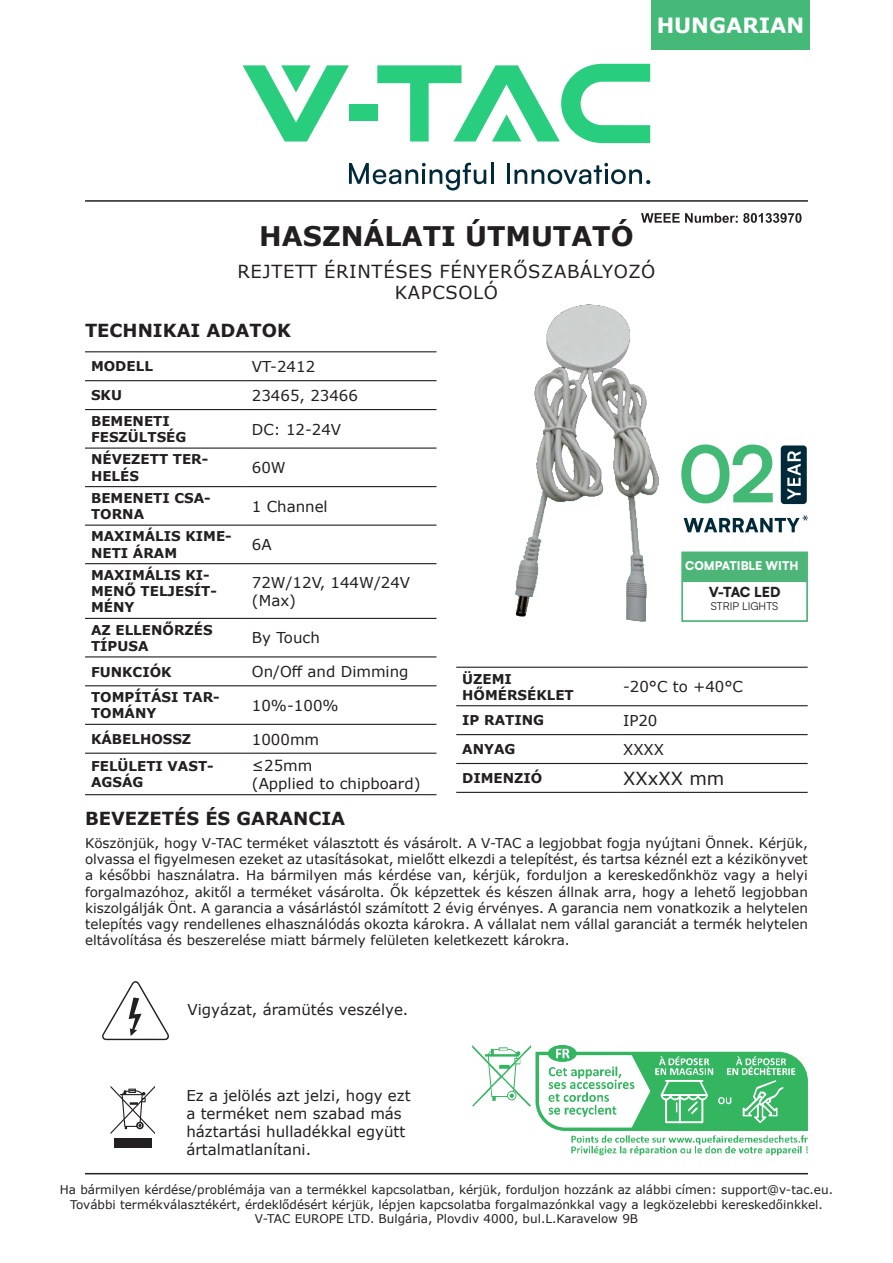
<style>
.page{position:relative;width:893px;height:1263px;background:#fff}
.page>*{position:absolute;margin:0;border:0;box-sizing:border-box;transform-origin:0 0}
.t1{font:700 27px "Verdana";color:#231f20}
.t2{font:700 21px "Verdana";color:#fff}
.t3{font:18px/21.6px "Verdana";letter-spacing:.035em;color:#231f20;text-align:center}
.t4{font:700 18px "Verdana";color:#231f20}
.t5{font:15px/18px "Verdana";color:#231f20}
.t6{font:900 13.8px "Satoshi";letter-spacing:-.02em;color:#231f20}
.t7{font:13.5px/16.2px "Verdana";color:#231f20;text-align:justify}
.t8{font:700 13.5px/16.2px "Verdana";color:#231f20}
.t9{font:12px/14.4px "Verdana";color:#231f20;text-align:center}
.t10{font:900 11.85px "Satoshi";color:#fff}
.t11{font:10.95px "Satoshi";color:#231f20}
</style>
<div class="page">
<hr style="left:85px;top:351px;width:161px;height:1px;background:#231f20">
<hr style="left:246px;top:351px;width:190px;height:1px;background:#231f20">
<hr style="left:85px;top:380px;width:161px;height:1px;background:#231f20">
<hr style="left:246px;top:380px;width:190px;height:1px;background:#231f20">
<hr style="left:85px;top:409px;width:161px;height:1px;background:#231f20">
<hr style="left:246px;top:409px;width:190px;height:1px;background:#231f20">
<hr style="left:85px;top:447px;width:161px;height:2px;background:#231f20">
<hr style="left:246px;top:447px;width:190px;height:2px;background:#231f20">
<hr style="left:85px;top:486px;width:161px;height:1px;background:#231f20">
<hr style="left:246px;top:486px;width:190px;height:1px;background:#231f20">
<hr style="left:85px;top:525px;width:161px;height:1px;background:#231f20">
<hr style="left:246px;top:525px;width:190px;height:1px;background:#231f20">
<hr style="left:85px;top:563px;width:161px;height:1px;background:#231f20">
<hr style="left:246px;top:563px;width:190px;height:1px;background:#231f20">
<hr style="left:85px;top:618px;width:161px;height:1px;background:#231f20">
<hr style="left:246px;top:618px;width:190px;height:1px;background:#231f20">
<hr style="left:85px;top:656px;width:161px;height:1px;background:#231f20">
<hr style="left:246px;top:656px;width:190px;height:1px;background:#231f20">
<hr style="left:85px;top:685px;width:161px;height:1px;background:#231f20">
<hr style="left:246px;top:685px;width:190px;height:1px;background:#231f20">
<hr style="left:85px;top:724px;width:161px;height:1px;background:#231f20">
<hr style="left:246px;top:724px;width:190px;height:1px;background:#231f20">
<hr style="left:85px;top:753px;width:161px;height:1px;background:#231f20">
<hr style="left:246px;top:753px;width:190px;height:1px;background:#231f20">
<hr style="left:85px;top:794px;width:161px;height:1px;background:#231f20">
<hr style="left:246px;top:794px;width:190px;height:1px;background:#231f20">
<hr style="left:85px;top:200px;width:723px;height:2px;background:#231f20">
<hr style="left:85px;top:1173px;width:723px;height:1px;background:#231f20">
<svg style="left:349px;top:163px;width:137px;height:27px"></svg>
<hr style="left:491px;top:163px;width:2px;height:21px;background:#00293a">
<hr style="left:507px;top:163px;width:3px;height:21px;background:#00293a">
<svg style="left:514px;top:163px;width:136px;height:21px"></svg>
<div style="left:349px;top:104px;width:28px;height:17px;background:#28cd7e"></div>
<svg style="left:243px;top:65px;width:106px;height:76px"></svg>
<svg style="left:377px;top:64px;width:273px;height:79px"></svg>
<svg style="left:641px;top:213px;width:160px;height:10px"></svg>
<div style="left:681px;top:551px;width:127px;height:71px;border:2px solid #4cb577"></div>
<div style="left:682px;top:552px;width:125px;height:29px;background:#4cb577"></div>
<div style="left:114px;top:1138px;width:38px;height:10px;background:#231f20"></div>
<svg style="left:111px;top:1086px;width:44px;height:48px"></svg>
<svg style="left:102px;top:981px;width:67px;height:59px"></svg>
<img style="left:515px;top:304px;width:143px;height:318px">
<svg style="left:472px;top:1045px;width:336px;height:110px"></svg>
<hr style="left:456px;top:667px;width:161px;height:1px;background:#231f20">
<hr style="left:617px;top:667px;width:191px;height:1px;background:#231f20">
<hr style="left:456px;top:705px;width:161px;height:1px;background:#231f20">
<hr style="left:617px;top:705px;width:191px;height:1px;background:#231f20">
<hr style="left:456px;top:734px;width:161px;height:1px;background:#231f20">
<hr style="left:617px;top:734px;width:191px;height:1px;background:#231f20">
<hr style="left:456px;top:763px;width:161px;height:1px;background:#231f20">
<hr style="left:617px;top:763px;width:191px;height:1px;background:#231f20">
<hr style="left:456px;top:792px;width:161px;height:1px;background:#231f20">
<hr style="left:617px;top:792px;width:191px;height:1px;background:#231f20">
<div style="left:781px;top:445px;width:26px;height:59px;background:#00293a;border-radius:4px"></div>
<svg style="left:787px;top:451px;width:14px;height:49px"></svg>
<svg style="left:681px;top:444px;width:92px;height:59px"></svg>
<svg style="left:684px;top:515px;width:124px;height:17px"></svg>
<div style="left:651px;top:0;width:159px;height:50px;background:#44b978"></div>
<p class="t2" style="left:657px;top:10px;width:149px">HUNGARIAN</p>
<p class="t1" style="left:259px;top:217px;width:376px">HASZNÁLATI ÚTMUTATÓ</p>
<p class="t3" style="left:237px;top:260px;width:420px">REJTETT ÉRINTÉSES FÉNYERŐSZABÁLYOZÓ<br>KAPCSOLÓ</p>
<p class="t4" style="left:85px;top:318px;width:207px">TECHNIKAI ADATOK</p>
<p class="t8" style="left:91px;top:358px;width:63px">MODELL</p>
<p class="t5" style="left:252px;top:357px;width:65px">VT-2412</p>
<p class="t8" style="left:91px;top:387px;width:32px">SKU</p>
<p class="t5" style="left:252px;top:386px;width:108px">23465, 23466</p>
<p class="t8" style="left:91px;top:413px;width:97px">BEMENETI<br>FESZÜLTSÉG</p>
<p class="t5" style="left:252px;top:420px;width:91px">DC: 12-24V</p>
<p class="t8" style="left:91px;top:451px;width:119px">NÉVEZETT TER-<br>HELÉS</p>
<p class="t5" style="left:252px;top:458px;width:35px">60W</p>
<p class="t8" style="left:91px;top:490px;width:121px">BEMENETI CSA-<br>TORNA</p>
<p class="t5" style="left:252px;top:497px;width:77px">1 Channel</p>
<p class="t8" style="left:91px;top:528px;width:142px">MAXIMÁLIS KIME-<br>NETI ÁRAM</p>
<p class="t5" style="left:252px;top:535px;width:21px">6A</p>
<p class="t8" style="left:91px;top:567px;width:127px">MAXIMÁLIS KI-<br>MENŐ TELJESÍT-<br>MÉNY</p>
<p class="t5" style="left:252px;top:573px;width:160px">72W/12V, 144W/24V (Max)</p>
<p class="t8" style="left:91px;top:621px;width:123px">AZ ELLENŐRZÉS<br>TÍPUSA</p>
<p class="t5" style="left:252px;top:629px;width:69px">By Touch</p>
<p class="t8" style="left:91px;top:663px;width:82px">FUNKCIÓK</p>
<p class="t5" style="left:252px;top:662px;width:158px">On/Off and Dimming</p>
<p class="t8" style="left:91px;top:689px;width:130px">TOMPÍTÁSI TAR-<br>TOMÁNY</p>
<p class="t5" style="left:252px;top:696px;width:88px">10%-100%</p>
<p class="t8" style="left:91px;top:731px;width:102px">KÁBELHOSSZ</p>
<p class="t5" style="left:252px;top:730px;width:69px">1000mm</p>
<p class="t8" style="left:91px;top:758px;width:124px">FELÜLETI VAST-<br>AGSÁG</p>
<p class="t5" style="left:252px;top:756px;width:62px">≤25mm</p>
<p class="t5" style="left:252px;top:774px;width:170px">(Applied to chipboard)</p>
<p class="t10" style="left:685px;top:557px;width:115px">COMPATIBLE WITH</p>
<p class="t6" style="left:709px;top:582px;width:73px">V-TAC LED</p>
<p class="t11" style="left:711px;top:599px;width:69px">STRIP LIGHTS</p>
<p class="t8" style="left:462px;top:670px;width:113px">ÜZEMI<br>HŐMÉRSÉKLET</p>
<p class="t5" style="left:623px;top:678px;width:122px">-20°C to +40°C</p>
<p class="t8" style="left:462px;top:712px;width:83px">IP RATING</p>
<p class="t5" style="left:623px;top:711px;width:36px">IP20</p>
<p class="t8" style="left:462px;top:741px;width:55px">ANYAG</p>
<p class="t5" style="left:623px;top:740px;width:43px">XXXX</p>
<p class="t8" style="left:462px;top:770px;width:82px">DIMENZIÓ</p>
<p class="t3" style="left:623px;top:767px;width:103px">XXxXX mm</p>
<p class="t4" style="left:85px;top:806px;width:262px">BEVEZETÉS ÉS GARANCIA</p>
<p class="t7" style="left:85px;top:835px;width:724px">Köszönjük, hogy V-TAC terméket választott és vásárolt. A V-TAC a legjobbat fogja nyújtani Önnek. Kérjük, olvassa el figyelmesen ezeket az utasításokat, mielőtt elkezdi a telepítést, és tartsa kéznél ezt a kézikönyvet a későbbi használatra. Ha bármilyen más kérdése van, kérjük, forduljon a kereskedőnkhöz vagy a helyi forgalmazóhoz, akitől a terméket vásárolta. Ők képzettek és készen állnak arra, hogy a lehető legjobban kiszolgálják Önt. A garancia a vásárlástól számított 2 évig érvényes. A garancia nem vonatkozik a helytelen telepítés vagy rendellenes elhasználódás okozta károkra. A vállalat nem vállal garanciát a termék helytelen eltávolítása és beszerelése miatt bármely felületen keletkezett károkra.</p>
<p class="t5" style="left:188px;top:1000px;width:222px">Vigyázat, áramütés veszélye.</p>
<p class="t5" style="left:186px;top:1087px;width:226px">Ez a jelölés azt jelzi, hogy ezt a terméket nem szabad más háztartási hulladékkal együtt ártalmatlanítani.</p>
<p class="t9" style="left:60px;top:1183px;width:775px">Ha bármilyen kérdése/problémája van a termékkel kapcsolatban, kérjük, forduljon hozzánk az alábbi címen: support@v-tac.eu.<br>További termékválasztékért, érdeklődésért kérjük, lépjen kapcsolatba forgalmazónkkal vagy a legközelebbi kereskedőinkkel.<br>V-TAC EUROPE LTD. Bulgária, Plovdiv 4000, bul.L.Karavelow 9B</p>
</div>
